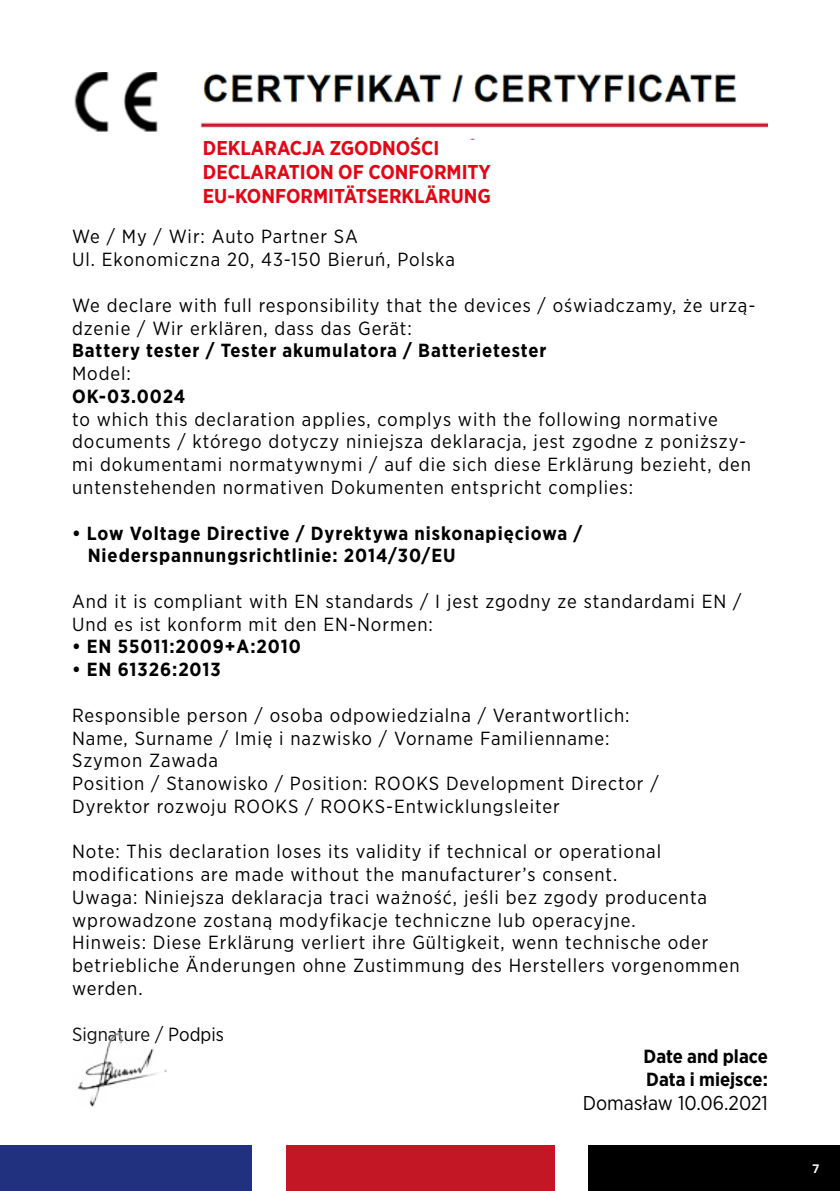
<style>
.page{position:relative;width:840px;height:1191px;background:#fff}
.page>*{position:absolute;margin:0;border:0;box-sizing:border-box;transform-origin:0 0}
.t1{font:700 20px/24px "Gotham Narrow";color:#e30715}
.t2{font:20px "Gotham Narrow";color:#000}
.t3{font:19px/22.8px "Gotham Narrow";letter-spacing:.05em;color:#000}
.t4{font:700 19px/22.8px "Gotham Narrow";letter-spacing:.05em;color:#000}
.t5{font:700 19px/22.8px "Gotham Narrow";color:#000}
.t6{font:19px "Gotham Narrow";color:#000}
.t7{font:700 12px "Open Sans";color:#fff}
</style>
<div class="page">
<div style="left:588px;top:1145px;width:251px;height:46px;background:#000"></div>
<div style="left:285px;top:1145px;width:269px;height:46px;background:#c31726"></div>
<div style="left:0;top:1145px;width:251px;height:46px;background:#22317f"></div>
<img style="left:74px;top:72px;width:693px;height:67px">
<img style="left:77px;top:1032px;width:90px;height:75px">
<p class="t1" style="left:203px;top:136px;width:289px">DEKLARACJA ZGODNOŚCI<br>DECLARATION OF CONFORMITY<br>EU-KONFORMITÄTSERKLÄRUNG</p>
<p class="t3" style="left:72px;top:225px;width:384px">We / My / Wir: Auto Partner SA<br>Ul. Ekonomiczna 20, 43-150 Bieruń, Polska</p>
<p class="t3" style="left:72px;top:293px;width:684px">We declare with full responsibility that the devices / oświadczamy, że urzą&shy;dzenie / Wir erklären, dass das Gerät:</p>
<p class="t4" style="left:72px;top:339px;width:475px">Battery tester / Tester akumulatora / Batterietester</p>
<p class="t3" style="left:72px;top:362px;width:60px">Model:</p>
<p class="t4" style="left:72px;top:384px;width:115px">OK-03.0024</p>
<p class="t3" style="left:72px;top:407px;width:680px">to which this declaration applies, complys with the following normative documents / którego dotyczy niniejsza deklaracja, jest zgodne z poniższy&shy;mi dokumentami normatywnymi / auf die sich diese Erklärung bezieht, den untenstehenden normativen Dokumenten entspricht complies:</p>
<p class="t4" style="left:88px;top:521px;width:496px;text-indent:-16px">• Low Voltage Directive / Dyrektywa niskonapięciowa /<br>Niederspannungsrichtlinie: 2014/30/EU</p>
<p class="t3" style="left:72px;top:589px;width:670px">And it is compliant with EN standards / I jest zgodny ze standardami EN /<br>Und es ist konform mit den EN-Normen:</p>
<p class="t4" style="left:72px;top:635px;width:230px">• EN 55011:2009+A:2010</p>
<p class="t4" style="left:72px;top:658px;width:150px">• EN 61326:2013</p>
<p class="t3" style="left:72px;top:703px;width:587px">Responsible person / osoba odpowiedzialna / Verantwortlich:<br>Name, Surname / Imię i nazwisko / Vorname Familienname:<br>Szymon Zawada<br>Position / Stanowisko / Position: ROOKS Development Director / Dyrektor rozwoju ROOKS / ROOKS-Entwicklungsleiter</p>
<p class="t3" style="left:72px;top:840px;width:668px">Note: This declaration loses its validity if technical or operational modifications are made without the manufacturer’s consent.<br>Uwaga: Niniejsza deklaracja traci ważność, jeśli bez zgody producenta wprowadzone zostaną modyfikacje techniczne lub operacyjne.<br>Hinweis: Diese Erklärung verliert ihre Gültigkeit, wenn technische oder betriebliche Änderungen ohne Zustimmung des Herstellers vorgenommen werden.</p>
<p class="t6" style="left:72px;top:1022px;width:153px">Signature / Podpis</p>
<p class="t5" style="left:643px;top:1045px;width:126px">Date and place<br>Data i miejsce:</p>
<p class="t2" style="left:582px;top:1090px;width:186px">Domasław 10.06.2021</p>
<p class="t7" style="left:812px;top:1160px;width:8px">7</p>
</div>
